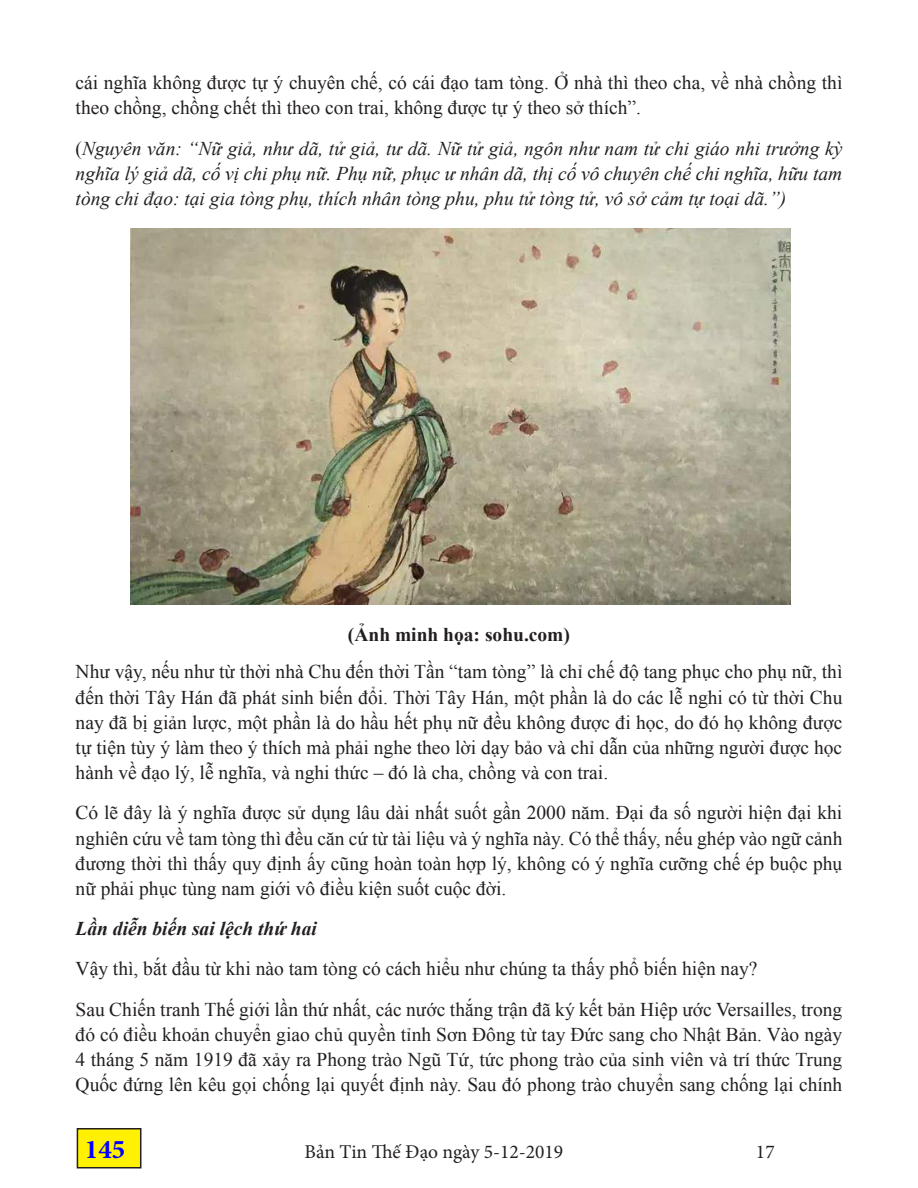
<style>
.page{position:relative;width:918px;height:1188px;background:#fff}
.page>*{position:absolute;margin:0;border:0;box-sizing:border-box;transform-origin:0 0}
.t1{font:700 27px "Minion Pro";color:#00f}
.t2{font:19.5px/25.2px "Times New Roman";color:#231f20;text-align:justify}
.t3{font:italic 19.5px/25.2px "Times New Roman";color:#231f20;text-align:justify}
.t4{font:19.5px "Minion Pro";color:#231f20}
.t5{font:italic 700 19.5px "Times New Roman";color:#231f20}
.t6{font:700 19.5px "Times New Roman";color:#231f20}
.s1{font-style:normal}
</style>
<div class="page">
<div style="left:77px;top:1129px;width:64px;height:39px;background:#fff101"></div>
<div style="left:77px;top:1128px;width:64px;height:40px;border:2px solid #231f20"></div>
<img style="left:131px;top:229px;width:660px;height:376px">
<p class="t2" style="left:76px;top:70px;width:768px">cái nghĩa không được tự ý chuyên chế, có cái đạo tam tòng. Ở nhà thì theo cha, về nhà chồng thì theo chồng, chồng chết thì theo con trai, không được tự ý theo sở thích”.</p>
<p class="t3" style="left:76px;top:135px;width:768px"><span class="s1">(</span>Nguyên văn: “Nữ giả, như dã, tử giả, tư dã. Nữ tử giả, ngôn như nam tử chi giáo nhi trưởng kỳ nghĩa lý giả dã, cố vị chi phụ nữ. Phụ nữ, phục ư nhân dã, thị cố vô chuyên chế chi nghĩa, hữu tam tòng chi đạo: tại gia tòng phụ, thích nhân tòng phu, phu tử tòng tử, vô sở cảm tự toại dã.”)</p>
<p class="t6" style="left:348px;top:621px;width:224px">(Ảnh minh họa: sohu.com)</p>
<p class="t2" style="left:76px;top:659px;width:768px">Như vậy, nếu như từ thời nhà Chu đến thời Tần “tam tòng” là chỉ chế độ tang phục cho phụ nữ, thì đến thời Tây Hán đã phát sinh biến đổi. Thời Tây Hán, một phần là do các lễ nghi có từ thời Chu nay đã bị giản lược, một phần là do hầu hết phụ nữ đều không được đi học, do đó họ không được tự tiện tùy ý làm theo ý thích mà phải nghe theo lời dạy bảo và chỉ dẫn của những người được học hành về đạo lý, lễ nghĩa, và nghi thức – đó là cha, chồng và con trai.</p>
<p class="t2" style="left:76px;top:800px;width:768px">Có lẽ đây là ý nghĩa được sử dụng lâu dài nhất suốt gần 2000 năm. Đại đa số người hiện đại khi nghiên cứu về tam tòng thì đều căn cứ từ tài liệu và ý nghĩa này. Có thể thấy, nếu ghép vào ngữ cảnh đương thời thì thấy quy định ấy cũng hoàn toàn hợp lý, không có ý nghĩa cưỡng chế ép buộc phụ nữ phải phục tùng nam giới vô điều kiện suốt cuộc đời.</p>
<p class="t5" style="left:76px;top:915px;width:243px">Lần diễn biến sai lệch thứ hai</p>
<p class="t2" style="left:76px;top:948px;width:768px;line-height:40.2px">Vậy thì, bắt đầu từ khi nào tam tòng có cách hiểu như chúng ta thấy phổ biến hiện nay?<br>Sau Chiến tranh Thế giới lần thứ nhất, các nước thắng trận đã ký kết bản Hiệp ước Versailles, trong</p>
<p class="t2" style="left:76px;top:1021px;width:768px">đó có điều khoản chuyển giao chủ quyền tỉnh Sơn Đông từ tay Đức sang cho Nhật Bản. Vào ngày 4 tháng 5 năm 1919 đã xảy ra Phong trào Ngũ Tứ, tức phong trào của sinh viên và trí thức Trung Quốc đứng lên kêu gọi chống lại quyết định này. Sau đó phong trào chuyển sang chống lại chính</p>
<h1 class="t1" style="left:85px;top:1130px;width:42px">145</h1>
<p class="t4" style="left:305px;top:1139px;width:260px">Bản Tin Thế Đạo ngày 5-12-2019</p>
<p class="t4" style="left:756px;top:1139px;width:20px">17</p>
</div>
